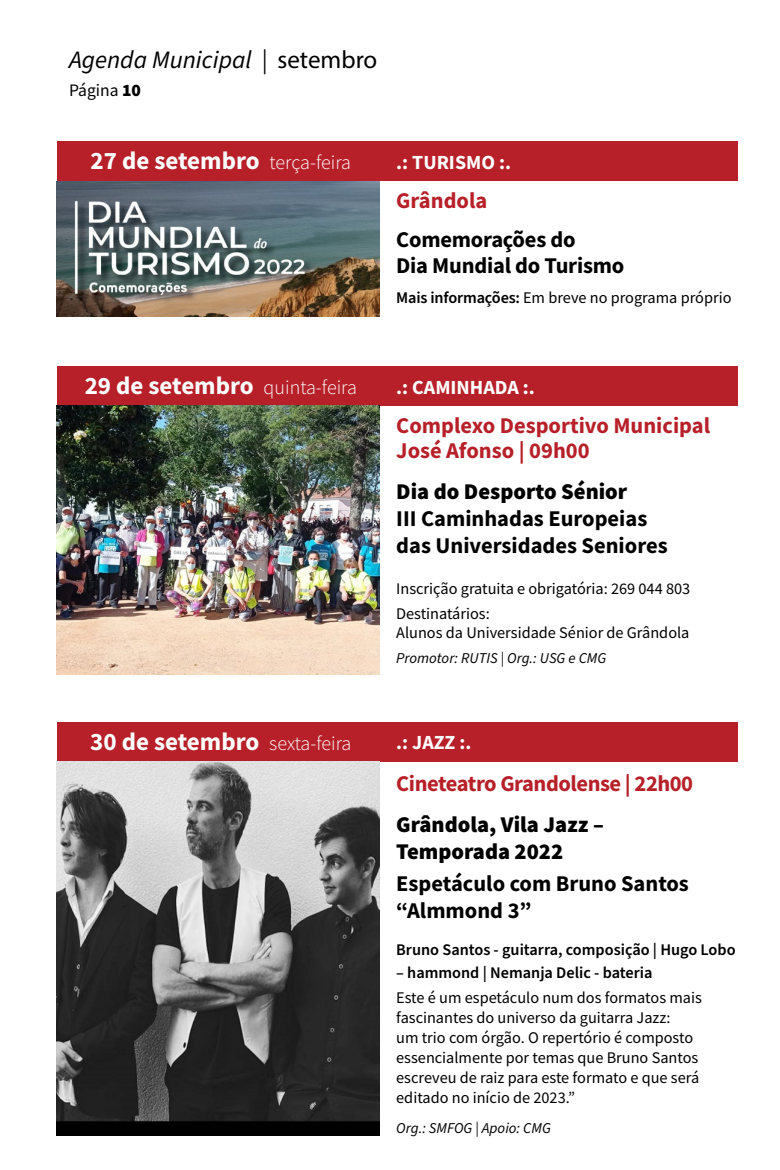
<style>
.page{position:relative;width:780px;height:1170px;background:#fff}
.page>*{position:absolute;margin:0;border:0;box-sizing:border-box;transform-origin:0 0}
.t1{font:700 25px "Source Sans Pro";color:#fff}
.t2{font:italic 25px "Source Sans Pro";color:#000}
.t3{font:700 22.5px/27px "Source Sans Pro";color:#000}
.t4{font:700 22.5px/25px "Source Sans Pro";color:#b72029}
.t5{font:900 22.5px/27px "Source Sans Pro";color:#000}
.t6{font:700 22.5px "Source Sans Pro";letter-spacing:-.02em;color:#b72029}
.t7{font:700 20px "Source Sans Pro";color:#fff}
.t8{font:17.5px "Source Sans Pro";color:#000}
.t9{font:16.25px/20px "Source Sans Pro";color:#000}
.t10{font:600 16.25px "Source Sans Pro";color:#000}
.t11{font:italic 15px "Source Sans Pro";color:#000}
.s1{font-family:"Myriad Pro";font-style:normal}
.s2{font-weight:900}
.s3{font-weight:300;font-size:20px}
.s4{font-weight:600}
</style>
<div class="page">
<div style="left:57px;top:722px;width:680px;height:39px;background:#b72029"></div>
<img style="left:57px;top:761px;width:322px;height:374px">
<div style="left:57px;top:366px;width:680px;height:39px;background:#b72029"></div>
<img style="left:57px;top:405px;width:322px;height:269px">
<div style="left:57px;top:142px;width:680px;height:39px;background:#b72029"></div>
<img style="left:57px;top:181px;width:322px;height:135px">
<h1 class="t2" style="left:69px;top:43px;width:310px">Agenda Municipal | <span class="s1">setembro</span></h1>
<p class="t8" style="left:69px;top:79px;width:73px">Página <span class="s2">10</span></p>
<h1 class="t1" style="left:91px;top:144px;width:262px">27 de setembro <span class="s3">terça-feira</span></h1>
<p class="t7" style="left:396px;top:149px;width:116px">.: TURISMO :.</p>
<h2 class="t4" style="left:396px;top:188px;width:93px">Grândola</h2>
<h2 class="t3" style="left:396px;top:227px;width:229px;line-height:25px">Comemorações do<br>Dia Mundial do Turismo</h2>
<p class="t9" style="left:396px;top:287px;width:337px"><span class="s4">Mais informações:</span> Em breve no programa próprio</p>
<h1 class="t1" style="left:85px;top:368px;width:274px">29 de setembro <span class="s3">quinta-feira</span></h1>
<p class="t7" style="left:396px;top:373px;width:140px">.: CAMINHADA :.</p>
<h2 class="t4" style="left:396px;top:412px;width:315px">Complexo Desportivo Municipal<br>José Afonso | 09h00</h2>
<h2 class="t5" style="left:396px;top:477px;width:232px">Dia do Desporto Sénior</h2>
<h2 class="t3" style="left:396px;top:504px;width:273px">III Caminhadas Europeias das Universidades Seniores</h2>
<p class="t9" style="left:396px;top:575px;width:295px;line-height:25px">Inscrição gratuita e obrigatória: 269 044 803<br>Destinatários:</p>
<p class="t9" style="left:396px;top:622px;width:295px">Alunos da Universidade Sénior de Grândola</p>
<p class="t11" style="left:396px;top:648px;width:211px">Promotor: RUTIS | Org.: USG e CMG</p>
<h1 class="t1" style="left:90px;top:724px;width:262px">30 de setembro <span class="s3">sexta-feira</span></h1>
<p class="t7" style="left:396px;top:729px;width:77px">.: JAZZ :.</p>
<h2 class="t6" style="left:396px;top:767px;width:298px">Cineteatro Grandolense | 22h00</h2>
<h2 class="t5" style="left:396px;top:810px;width:209px">Grândola, Vila Jazz –<br>Temporada 2022</h2>
<h2 class="t3" style="left:396px;top:869px;width:294px">Espetáculo com Bruno Santos “Almmond 3”</h2>
<p class="t10" style="left:396px;top:938px;width:341px">Bruno Santos - guitarra, composição | Hugo Lobo</p>
<p class="t10" style="left:396px;top:961px;width:258px">– hammond | Nemanja Delic - bateria</p>
<p class="t9" style="left:396px;top:986px;width:307px">Este é um espetáculo num dos formatos mais fascinantes do universo da guitarra Jazz:<br>um trio com órgão. O repertório é composto essencialmente por temas que Bruno Santos escreveu de raiz para este formato e que será editado no início de 2023.”</p>
<p class="t11" style="left:396px;top:1117px;width:156px">Org.: SMFOG | Apoio: CMG</p>
</div>
